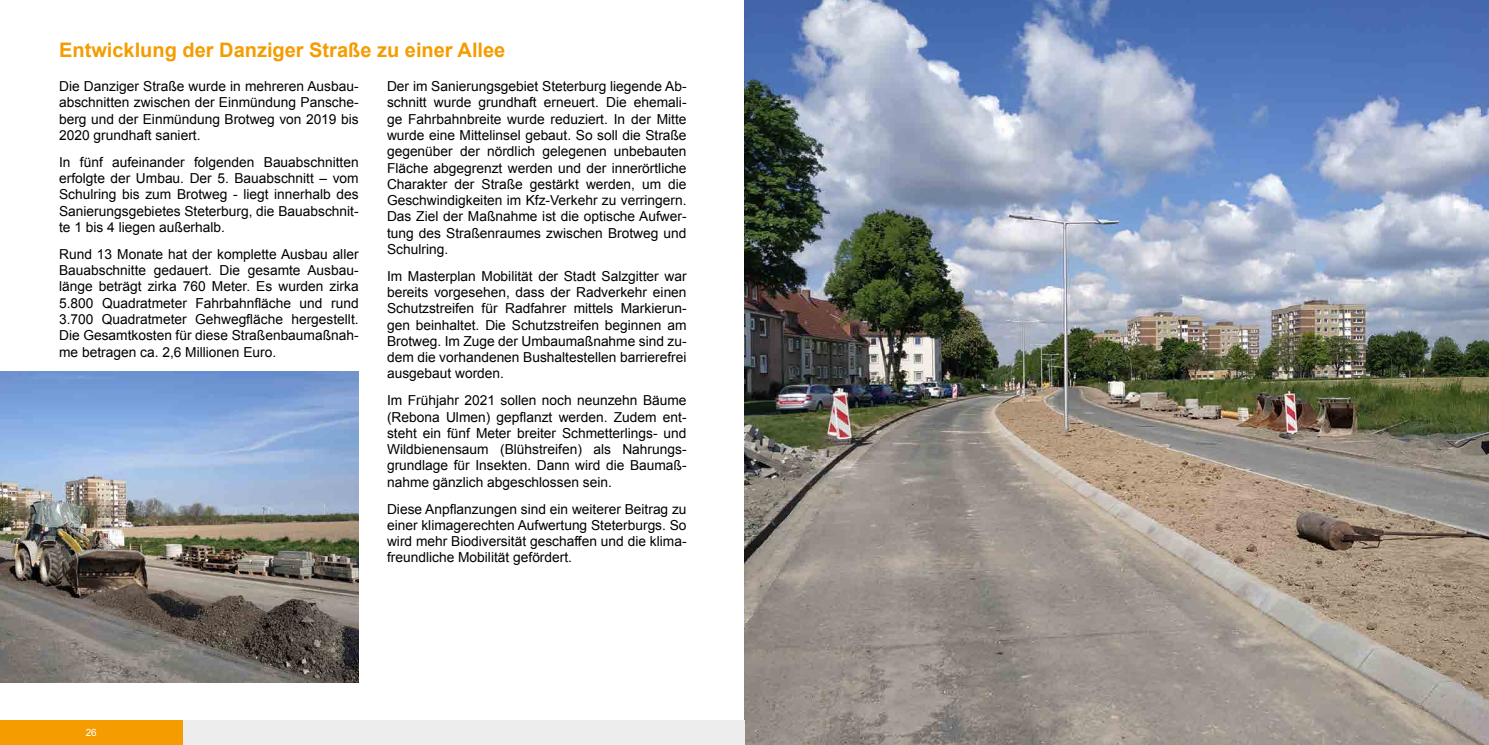
<style>
.page{position:relative;width:1489px;height:745px;background:#fff}
.page>*{position:absolute;margin:0;border:0;box-sizing:border-box;transform-origin:0 0}
.t1{font:700 20px "Arial";color:#f59c00}
.t2{font:13.75px/16.2px "Arial";color:#000;text-align:justify}
.t3{font:10px "Arial";color:#fff}
</style>
<div class="page">
<img style="left:744px;top:0;width:744px;height:744px">
<img style="left:0;top:371px;width:358px;height:311px">
<div style="left:182px;top:719px;width:562px;height:25px;background:#ededed"></div>
<div style="left:0;top:719px;width:182px;height:25px;background:#f59c00"></div>
<h1 class="t1" style="left:59px;top:37px;width:448px">Entwicklung der Danziger Straße zu einer Allee</h1>
<p class="t2" style="left:59px;top:78px;width:301px">Die Danziger Straße wurde in mehreren Ausbau&shy;abschnitten zwischen der Einmündung Pansche&shy;berg und der Einmündung Brotweg von 2019 bis 2020 grundhaft saniert.</p>
<p class="t2" style="left:59px;top:154px;width:301px">In fünf aufeinander folgenden Bauabschnitten erfolgte der Umbau. Der 5. Bauabschnitt – vom Schulring bis zum Brotweg - liegt innerhalb des Sanierungsgebietes Steterburg, die Bauabschnit&shy;te 1 bis 4 liegen außerhalb.</p>
<p class="t2" style="left:59px;top:246px;width:301px">Rund 13 Monate hat der komplette Ausbau aller Bauabschnitte gedauert. Die gesamte Ausbau&shy;länge beträgt zirka 760 Meter. Es wurden zirka 5.800 Quadratmeter Fahrbahnfläche und rund 3.700 Quadratmeter Gehwegfläche hergestellt.<br>Die Gesamtkosten für diese Straßenbaumaßnah&shy;me betragen ca. 2,6 Millionen Euro.</p>
<p class="t2" style="left:387px;top:78px;width:301px">Der im Sanierungsgebiet Steterburg liegende Ab&shy;schnitt wurde grundhaft erneuert. Die ehemali&shy;ge Fahrbahnbreite wurde reduziert. In der Mitte wurde eine Mittelinsel gebaut. So soll die Straße gegenüber der nördlich gelegenen unbebauten Fläche abgegrenzt werden und der innerörtliche Charakter der Straße gestärkt werden, um die Geschwindigkeiten im Kfz-Verkehr zu verringern.<br>Das Ziel der Maßnahme ist die optische Aufwer&shy;tung des Straßenraumes zwischen Brotweg und Schulring.</p>
<p class="t2" style="left:387px;top:268px;width:301px">Im Masterplan Mobilität der Stadt Salzgitter war bereits vorgesehen, dass der Radverkehr einen Schutzstreifen für Radfahrer mittels Markierun&shy;gen beinhaltet. Die Schutzstreifen beginnen am Brotweg. Im Zuge der Umbaumaßnahme sind zu&shy;dem die vorhandenen Bushaltestellen barrierefrei ausgebaut worden.</p>
<p class="t2" style="left:387px;top:392px;width:301px">Im Frühjahr 2021 sollen noch neunzehn Bäume (Rebona Ulmen) gepflanzt werden. Zudem ent&shy;steht ein fünf Meter breiter Schmetterlings- und Wildbienensaum (Blühstreifen) als Nahrungs&shy;grundlage für Insekten. Dann wird die Baumaß&shy;nahme gänzlich abgeschlossen sein.</p>
<p class="t2" style="left:387px;top:500px;width:301px">Diese Anpflanzungen sind ein weiterer Beitrag zu einer klimagerechten Aufwertung Steterburgs. So wird mehr Biodiversität geschaffen und die klima&shy;freundliche Mobilität gefördert.</p>
<p class="t3" style="left:86px;top:725px;width:13px">26</p>
</div>
